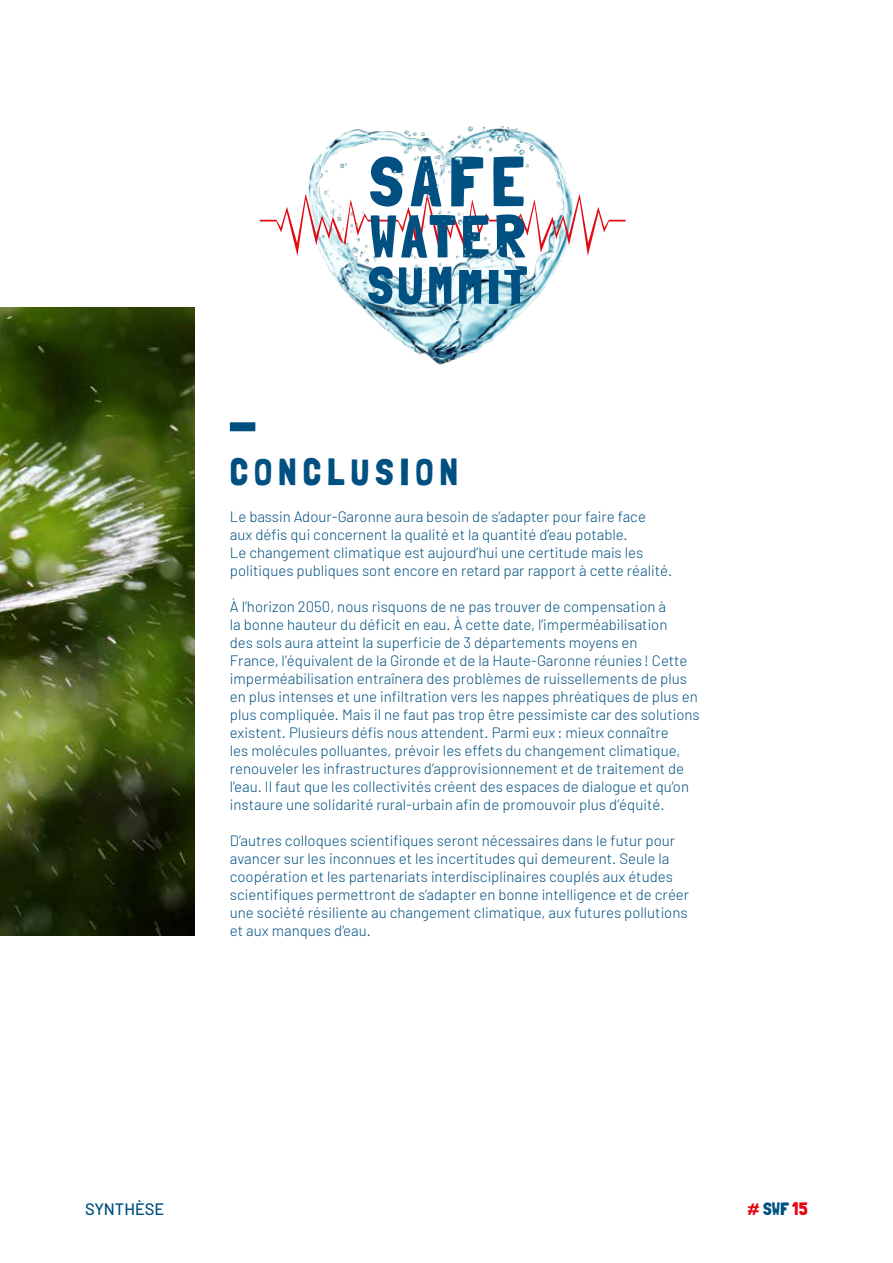
<style>
.page{position:relative;width:893px;height:1263px;background:#fff}
.page>*{position:absolute;margin:0;border:0;box-sizing:border-box;transform-origin:0 0}
.t1{font:71.1px "Londrina Solid";color:#005081}
.t2{font:60.15px "Londrina Solid";letter-spacing:.07em;color:#005081}
.t3{font:53.25px "Londrina Solid";letter-spacing:.06em;color:#005081}
.t4{font:37.5px "Londrina Solid";letter-spacing:.16em;color:#005081}
.t5{font:18px "Londrina Solid";color:#e30613}
.t6{font:500 16.5px "Barlow";color:#005081}
.t7{font:300 15px/18px "Barlow";color:#005081}
.s1{color:#005081}
</style>
<div class="page">
<div style="left:230px;top:422px;width:25px;height:9px;background:#005081"></div>
<img style="left:259px;top:141px;width:367px;height:224px">
<svg style="left:260px;top:194px;width:365px;height:62px"></svg>
<img style="left:334px;top:126px;width:211px;height:144px">
<img style="left:0;top:308px;width:194px;height:627px">
<h1 class="t1" style="left:369px;top:140px;width:157px">SAFE</h1>
<h2 class="t2" style="left:369px;top:201px;width:158px">WATER</h2>
<h3 class="t3" style="left:368px;top:254px;width:161px">SUMMIT</h3>
<h3 class="t4" style="left:230px;top:449px;width:230px">CONCLUSION</h3>
<p class="t7" style="left:230px;top:507px;width:444px">Le bassin Adour-Garonne aura besoin de s’adapter pour faire face aux défis qui concernent la qualité et la quantité d’eau potable.<br>Le changement climatique est aujourd’hui une certitude mais les politiques publiques sont encore en retard par rapport à cette réalité.</p>
<p class="t7" style="left:230px;top:597px;width:471px">À l’horizon 2050, nous risquons de ne pas trouver de compensation à<br>la bonne hauteur du déficit en eau. À cette date, l’imperméabilisation<br>des sols aura atteint la superficie de 3 départements moyens en<br>France, l’équivalent de la Gironde et de la Haute-Garonne réunies ! Cette imperméabilisation entraînera des problèmes de ruissellements de plus en plus intenses et une infiltration vers les nappes phréatiques de plus en plus compliquée. Mais il ne faut pas trop être pessimiste car des solutions existent. Plusieurs défis nous attendent. Parmi eux : mieux connaître<br>les molécules polluantes, prévoir les effets du changement climatique, renouveler les infrastructures d’approvisionnement et de traitement de l’eau. Il faut que les collectivités créent des espaces de dialogue et qu’on instaure une solidarité rural-urbain afin de promouvoir plus d’équité.</p>
<p class="t7" style="left:230px;top:831px;width:461px">D’autres colloques scientifiques seront nécessaires dans le futur pour avancer sur les inconnues et les incertitudes qui demeurent. Seule la coopération et les partenariats interdisciplinaires couplés aux études scientifiques permettront de s’adapter en bonne intelligence et de créer une société résiliente au changement climatique, aux futures pollutions et aux manques d’eau.</p>
<p class="t6" style="left:85px;top:1199px;width:81px">SYNTHÈSE</p>
<p class="t5" style="left:747px;top:1198px;width:62px"># <span class="s1">SWF</span> 15</p>
</div>
